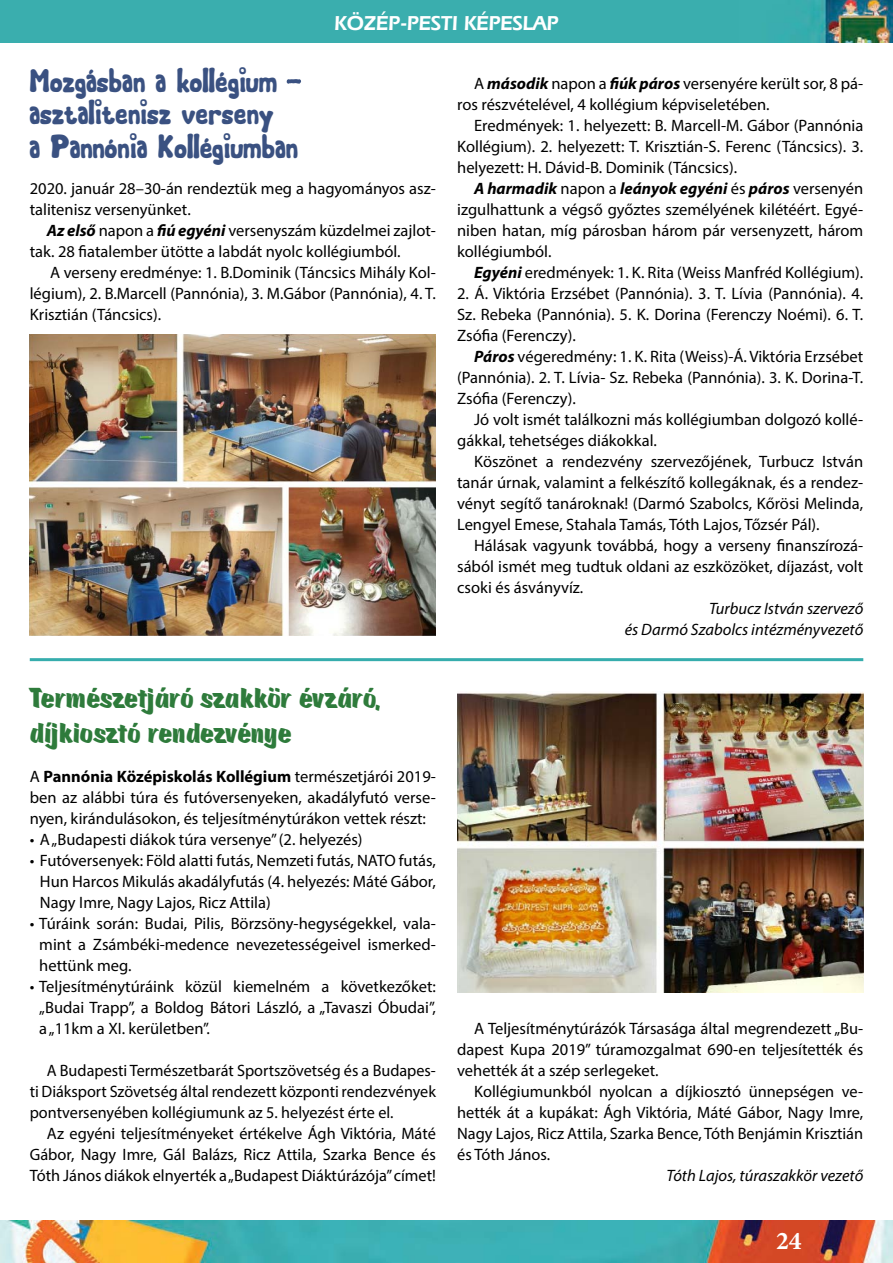
<style>
.page{position:relative;width:893px;height:1263px;background:#fff}
.page>*{position:absolute;margin:0;border:0;box-sizing:border-box;transform-origin:0 0}
.t1{font:33px/31.5px "Chubby Cheeks";letter-spacing:.01em;color:#3a5181}
.t2{font:30px/34.5px "Scratch";letter-spacing:.005em;color:#2e7b3b}
.t3{font:700 25.5px "Minion Pro";color:#fff}
.t4{font:600 21px "Eras IT Cby BT";color:#fff}
.t5{font:16.5px/21px "Myriad Pro";color:#000;text-align:justify}
.t6{font:italic 16.5px/21px "Myriad Pro";color:#000;text-align:right}
.s1{font-weight:700;font-style:italic}
.s2{font-weight:700}
</style>
<div class="page">
<img style="left:0;top:0;width:893px;height:42px">
<img style="left:0;top:1220px;width:893px;height:43px">
<img style="left:30px;top:334px;width:406px;height:301px">
<img style="left:457px;top:691px;width:406px;height:301px">
<hr style="left:30px;top:658px;width:833px;height:3px;background:#36adad">
<p class="t4" style="left:334px;top:16px;width:226px">KÖZÉP-PESTI KÉPESLAP</p>
<h1 class="t1" style="left:30px;top:67px;width:272px">Mozgásban a kollégium – asztalitenisz verseny</h1>
<h1 class="t1" style="left:30px;top:133px;width:270px">a Pannónia Kollégiumban</h1>
<p class="t5" style="left:30px;top:180px;width:408px">2020. január 28–30-án rendeztük meg a hagyományos asz&shy;talitenisz versenyünket.</p>
<p class="t5" style="left:30px;top:222px;width:408px;text-indent:17px"><span class="s1">Az első</span> napon a <span class="s1">fiú egyéni</span> versenyszám küzdelmei zajlot&shy;tak. 28 fiatalember ütötte a labdát nyolc kollégiumból.</p>
<p class="t5" style="left:30px;top:264px;width:408px;text-indent:20px">A verseny eredménye: 1. B.Dominik (Táncsics Mihály Kol&shy;légium), 2. B.Marcell (Pannónia), 3. M.Gábor (Pannónia), 4. T.<br>Krisztián (Táncsics).</p>
<h2 class="t2" style="left:30px;top:681px;width:356px">Természetjáró szakkör évzáró, díjkiosztó rendezvénye</h2>
<p class="t5" style="left:30px;top:768px;width:408px">A <span class="s2">Pannónia Középiskolás Kollégium</span> természetjárói 2019- ben az alábbi túra és futóversenyeken, akadályfutó verse&shy;nyen, kirándulásokon, és teljesítménytúrákon vettek részt:</p>
<p class="t5" style="left:30px;top:831px;width:334px">• A „Budapesti diákok túra versenye” (2. helyezés)</p>
<p class="t5" style="left:40px;top:852px;width:397px;text-indent:-10px">• Futóversenyek: Föld alatti futás, Nemzeti futás, NATO futás, Hun Harcos Mikulás akadályfutás (4. helyezés: Máté Gábor, Nagy Imre, Nagy Lajos, Ricz Attila)</p>
<p class="t5" style="left:39px;top:915px;width:398px;text-indent:-9px">• Túráink során: Budai, Pilis, Börzsöny-hegységekkel, vala&shy;mint a Zsámbéki-medence nevezetességeivel ismerked&shy;hettünk meg.</p>
<p class="t5" style="left:39px;top:978px;width:398px;text-indent:-9px">• Teljesítménytúráink közül kiemelném a következőket: „Budai Trapp”, a Boldog Bátori László, a „Tavaszi Óbudai”, a „11km a XI. kerületben”.</p>
<p class="t5" style="left:30px;top:1062px;width:408px;text-indent:17px">A Budapesti Természetbarát Sportszövetség és a Budapes&shy;ti Diáksport Szövetség által rendezett központi rendezvények pontversenyében kollégiumunk az 5. helyezést érte el.</p>
<p class="t5" style="left:30px;top:1125px;width:408px;text-indent:17px">Az egyéni teljesítményeket értékelve Ágh Viktória, Máté Gábor, Nagy Imre, Gál Balázs, Ricz Attila, Szarka Bence és Tóth János diákok elnyerték a „Budapest Diáktúrázója” címet!</p>
<p class="t5" style="left:457px;top:75px;width:408px;text-indent:17px">A <span class="s1">második</span> napon a <span class="s1">fiúk páros</span> versenyére került sor, 8 pá&shy;ros részvételével, 4 kollégium képviseletében.</p>
<p class="t5" style="left:457px;top:117px;width:408px;text-indent:17px">Eredmények: 1. helyezett: B. Marcell-M. Gábor (Pannónia Kollégium). 2. helyezett: T. Krisztián-S. Ferenc (Táncsics). 3. helyezett: H. Dávid-B. Dominik (Táncsics).</p>
<p class="t5" style="left:457px;top:180px;width:408px;text-indent:17px"><span class="s1">A harmadik</span> napon a <span class="s1">leányok egyéni</span> és <span class="s1">páros</span> versenyén izgulhattunk a végső győztes személyének kilétéért. Egyé&shy;niben hatan, míg párosban három pár versenyzett, három kollégiumból.</p>
<p class="t5" style="left:474px;top:264px;width:391px"><span class="s1">Egyéni</span> eredmények: 1. K. Rita (Weiss Manfréd Kollégium).</p>
<p class="t5" style="left:457px;top:285px;width:408px">2. Á. Viktória Erzsébet (Pannónia). 3. T. Lívia (Pannónia). 4.<br>Sz. Rebeka (Pannónia). 5. K. Dorina (Ferenczy Noémi). 6. T.<br>Zsófia (Ferenczy).</p>
<p class="t5" style="left:457px;top:348px;width:408px;text-indent:17px"><span class="s1">Páros</span> végeredmény: 1. K. Rita (Weiss)-Á. Viktória Erzsébet (Pannónia). 2. T. Lívia- Sz. Rebeka (Pannónia). 3. K. Dorina-T.<br>Zsófia (Ferenczy).</p>
<p class="t5" style="left:457px;top:411px;width:408px;text-indent:17px">Jó volt ismét találkozni más kollégiumban dolgozó kollé&shy;gákkal, tehetséges diákokkal.</p>
<p class="t5" style="left:457px;top:453px;width:408px;text-indent:17px">Köszönet a rendezvény szervezőjének, Turbucz István tanár úrnak, valamint a felkészítő kollegáknak, és a rendez&shy;vényt segítő tanároknak! (Darmó Szabolcs, Kőrösi Melinda, Lengyel Emese, Stahala Tamás, Tóth Lajos, Tőzsér Pál).</p>
<p class="t5" style="left:457px;top:537px;width:408px;text-indent:17px">Hálásak vagyunk továbbá, hogy a verseny finanszírozá&shy;sából ismét meg tudtuk oldani az eszközöket, díjazást, volt csoki és ásványvíz.</p>
<p class="t6" style="left:625px;top:600px;width:240px">Turbucz István szervező<br>és Darmó Szabolcs intézményvezető</p>
<p class="t5" style="left:457px;top:1020px;width:408px;text-indent:17px">A Teljesítménytúrázók Társasága által megrendezett „Bu&shy;dapest Kupa 2019” túramozgalmat 690-en teljesítették és vehették át a szép serlegeket.</p>
<p class="t5" style="left:457px;top:1083px;width:408px;text-indent:17px">Kollégiumunkból nyolcan a díjkiosztó ünnepségen ve&shy;hették át a kupákat: Ágh Viktória, Máté Gábor, Nagy Imre, Nagy Lajos, Ricz Attila, Szarka Bence, Tóth Benjámin Krisztián és Tóth János.</p>
<p class="t6" style="left:666px;top:1167px;width:198px">Tóth Lajos, túraszakkör vezető</p>
<h3 class="t3" style="left:776px;top:1231px;width:27px">24</h3>
</div>
